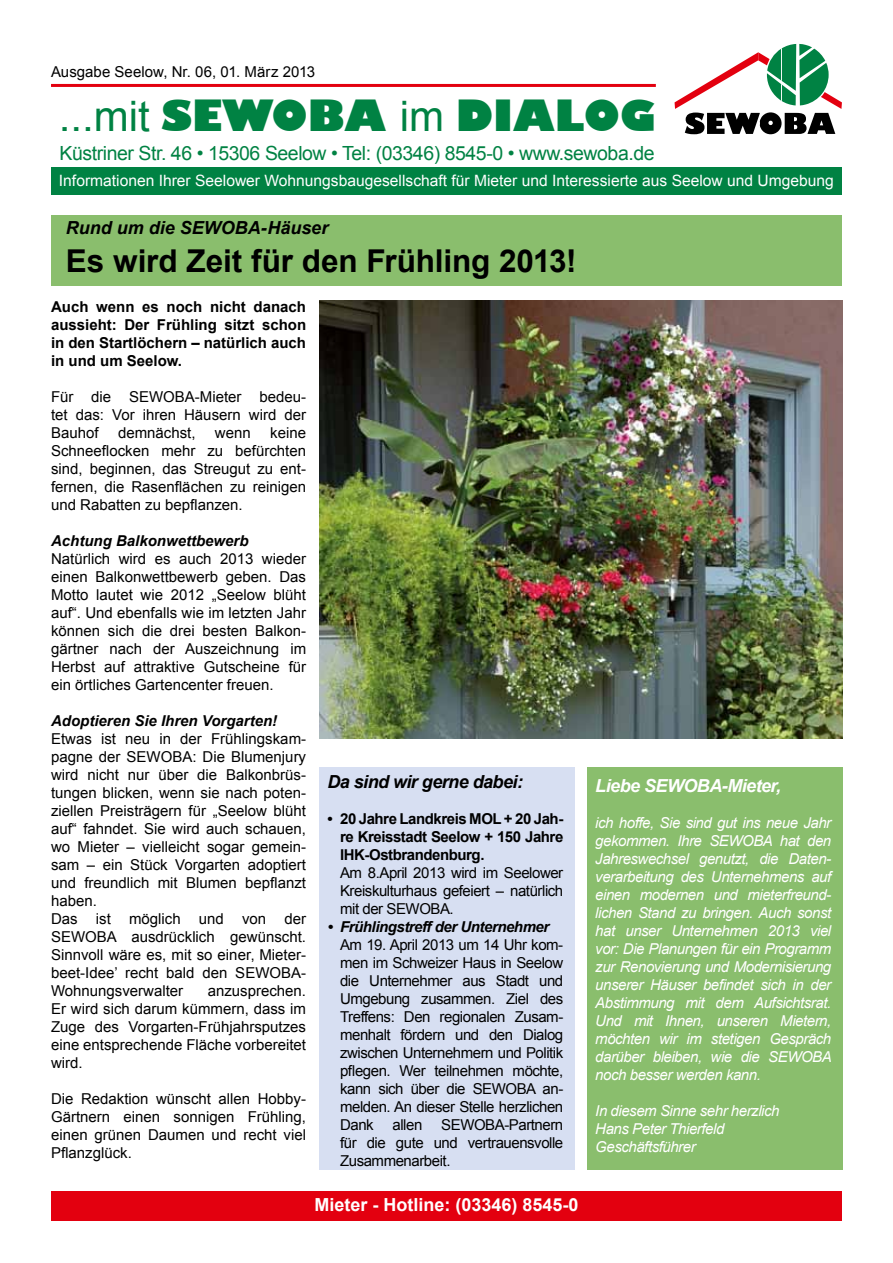
<style>
.page{position:relative;width:893px;height:1263px;background:#fff}
.page>*{position:absolute;margin:0;border:0;box-sizing:border-box;transform-origin:0 0}
.t1{font:42px "Gilbert Ultra Bold Plain";color:#008243}
.t2{font:700 31.5px "Arial";letter-spacing:-.005em;color:#000}
.t3{font:19.5px "Arial";letter-spacing:-.025em;color:#008243}
.t4{font:700 18px "Arial";color:#fff}
.t5{font:italic 700 18px "Arial";letter-spacing:-.01em;color:#000}
.t6{font:italic 700 18px "Arial";letter-spacing:-.03em;color:#000}
.t7{font:italic 700 18px "Arial";letter-spacing:-.03em;color:#fff}
.t8{font:15.6px "Arial";color:#fff}
.t9{font:15px/18px "Arial";color:#000;text-align:justify}
.t10{font:italic 15px/18px "Arial";letter-spacing:-.03em;color:#fff;text-align:justify}
.t11{font:700 15px/18px "Arial";letter-spacing:-.015em;color:#000;text-align:justify}
.t12{font:italic 700 15px "Arial";color:#000}
.t13{font:italic 700 15px "Arial";letter-spacing:-.03em;color:#000}
.s1{font-family:"Arial"}
</style>
<div class="page">
<div style="left:51px;top:168px;width:791px;height:27px;background:#008243"></div>
<svg style="left:674px;top:44px;width:168px;height:90px"></svg>
<div style="left:51px;top:1191px;width:791px;height:29px;background:#e3000f"></div>
<hr style="left:51px;top:84px;width:605px;height:3px;background:#e3000f">
<div style="left:51px;top:215px;width:791px;height:71px;background:#8abe6d"></div>
<div style="left:587px;top:767px;width:255px;height:402px;background:#8abe6d"></div>
<div style="left:319px;top:767px;width:255px;height:402px;background:#d7dff2"></div>
<img style="left:319px;top:301px;width:523px;height:437px">
<p class="t9" style="left:51px;top:63px;width:266px">Ausgabe Seelow, Nr. 06, 01. März 2013</p>
<h1 class="t1" style="left:59px;top:90px;width:599px"><span class="s1">...mit</span> SEWOBA <span class="s1">im</span> DIALOG</h1>
<h3 class="t3" style="left:60px;top:140px;width:597px">Küstriner Str. 46 • 15306 Seelow • Tel: (03346) 8545-0 • www.sewoba.de</h3>
<p class="t8" style="left:59px;top:171px;width:776px">Informationen Ihrer Seelower Wohnungsbaugesellschaft für Mieter und Interessierte aus Seelow und Umgebung</p>
<p class="t5" style="left:66px;top:216px;width:264px">Rund um die SEWOBA-Häuser</p>
<h2 class="t2" style="left:66px;top:240px;width:512px">Es wird Zeit für den Frühling 2013!</h2>
<p class="t11" style="left:51px;top:298px;width:257px">Auch wenn es noch nicht danach aussieht: Der Frühling sitzt schon in den Startlöchern – natürlich auch in und um Seelow.</p>
<p class="t9" style="left:51px;top:388px;width:257px">Für die SEWOBA-Mieter bedeu&shy;tet das: Vor ihren Häusern wird der Bauhof</p>
<p class="t9" style="left:118px;top:424px;width:79px">demnächst,</p>
<p class="t9" style="left:215px;top:424px;width:37px">wenn</p>
<p class="t9" style="left:51px;top:424px;width:257px;text-indent:219px">keine Schneeflocken mehr zu befürchten sind, beginnen, das Streugut zu ent&shy;fernen, die Rasenflächen zu reinigen und Rabatten zu bepflanzen.</p>
<p class="t12" style="left:51px;top:531px;width:199px">Achtung Balkonwettbewerb</p>
<p class="t9" style="left:51px;top:550px;width:257px">Natürlich wird es auch 2013 wieder einen Balkonwettbewerb geben. Das Motto lautet wie 2012 „Seelow blüht auf“. Und ebenfalls wie im letzten Jahr können sich die drei besten Balkon&shy;gärtner nach der Auszeichnung im Herbst auf attraktive Gutscheine für ein örtliches Gartencenter freuen.</p>
<p class="t12" style="left:51px;top:711px;width:228px">Adoptieren Sie Ihren Vorgarten!</p>
<p class="t9" style="left:51px;top:730px;width:257px;text-align:left">Etwas ist neu in der Frühlingskam&shy;pagne der SEWOBA: Die Blumenjury wird nicht nur über die Balkonbrüs&shy;tungen blicken, wenn sie nach poten&shy;ziellen Preisträgern für „Seelow blüht auf“ fahndet. Sie wird auch schauen, wo Mieter – vielleicht sogar gemein&shy;sam – ein Stück Vorgarten adoptiert und freundlich mit Blumen bepflanzt haben.<br>Das ist möglich und von der<br>SEWOBA ausdrücklich gewünscht.<br>Sinnvoll wäre es, mit so einer‚ Mieter&shy;beet-Idee’ recht bald den SEWOBA-<br>Wohnungsverwalter</p>
<p class="t9" style="left:51px;top:982px;width:257px;text-indent:157px">anzusprechen.<br>Er wird sich darum kümmern, dass im Zuge des Vorgarten-Frühjahrsputzes eine entsprechende Fläche vorbereitet wird.</p>
<p class="t9" style="left:51px;top:1090px;width:257px">Die Redaktion wünscht allen Hobby-Gärtnern einen sonnigen Frühling, einen grünen Daumen und recht viel Pflanzglück.</p>
<p class="t6" style="left:327px;top:770px;width:197px">Da sind wir gerne dabei:</p>
<p class="t11" style="left:340px;top:810px;width:225px;text-indent:-13px">• 20 Jahre Landkreis MOL + 20 Jah&shy;re Kreisstadt Seelow + 150 Jahre IHK-Ostbrandenburg.</p>
<p class="t9" style="left:340px;top:864px;width:225px">Am 8.April 2013 wird im Seelower Kreiskulturhaus gefeiert – natürlich mit der SEWOBA.</p>
<p class="t13" style="left:327px;top:917px;width:223px">• Frühlingstreff der Unternehmer</p>
<p class="t9" style="left:340px;top:936px;width:225px">Am 19. April 2013 um 14 Uhr kom&shy;men im Schweizer Haus in Seelow die Unternehmer aus Stadt und Umgebung zusammen. Ziel des Treffens: Den regionalen Zusam&shy;menhalt fördern und den Dialog zwischen Unternehmern und Politik pflegen. Wer teilnehmen möchte, kann sich über die SEWOBA an&shy;melden. An dieser Stelle herzlichen Dank</p>
<p class="t9" style="left:340px;top:1116px;width:225px;text-indent:101px">SEWOBA-Partnern für die gute und vertrauensvolle Zusammenarbeit.</p>
<p class="t9" style="left:393px;top:1116px;width:31px">allen</p>
<p class="t4" style="left:314px;top:1193px;width:266px">Mieter - Hotline: (03346) 8545-0</p>
<p class="t7" style="left:595px;top:774px;width:187px">Liebe SEWOBA-Mieter,</p>
<p class="t10" style="left:595px;top:814px;width:238px">ich hoffe, Sie sind gut ins neue Jahr gekommen. Ihre SEWOBA hat den Jahreswechsel genutzt, die Daten&shy;verarbeitung des Unternehmens auf einen modernen und mieterfreund&shy;lichen Stand zu bringen. Auch sonst hat unser Unternehmen 2013 viel vor: Die Planungen für ein Programm zur Renovierung und Modernisierung unserer Häuser befindet sich in der Abstimmung mit dem Aufsichtsrat.<br>Und mit Ihnen, unseren Mietern, möchten wir im stetigen Gespräch darüber bleiben, wie die SEWOBA noch besser werden kann.</p>
<p class="t10" style="left:595px;top:1102px;width:186px;text-align:left">In diesem Sinne sehr herzlich<br>Hans Peter Thierfeld<br>Geschäftsführer</p>
</div>
